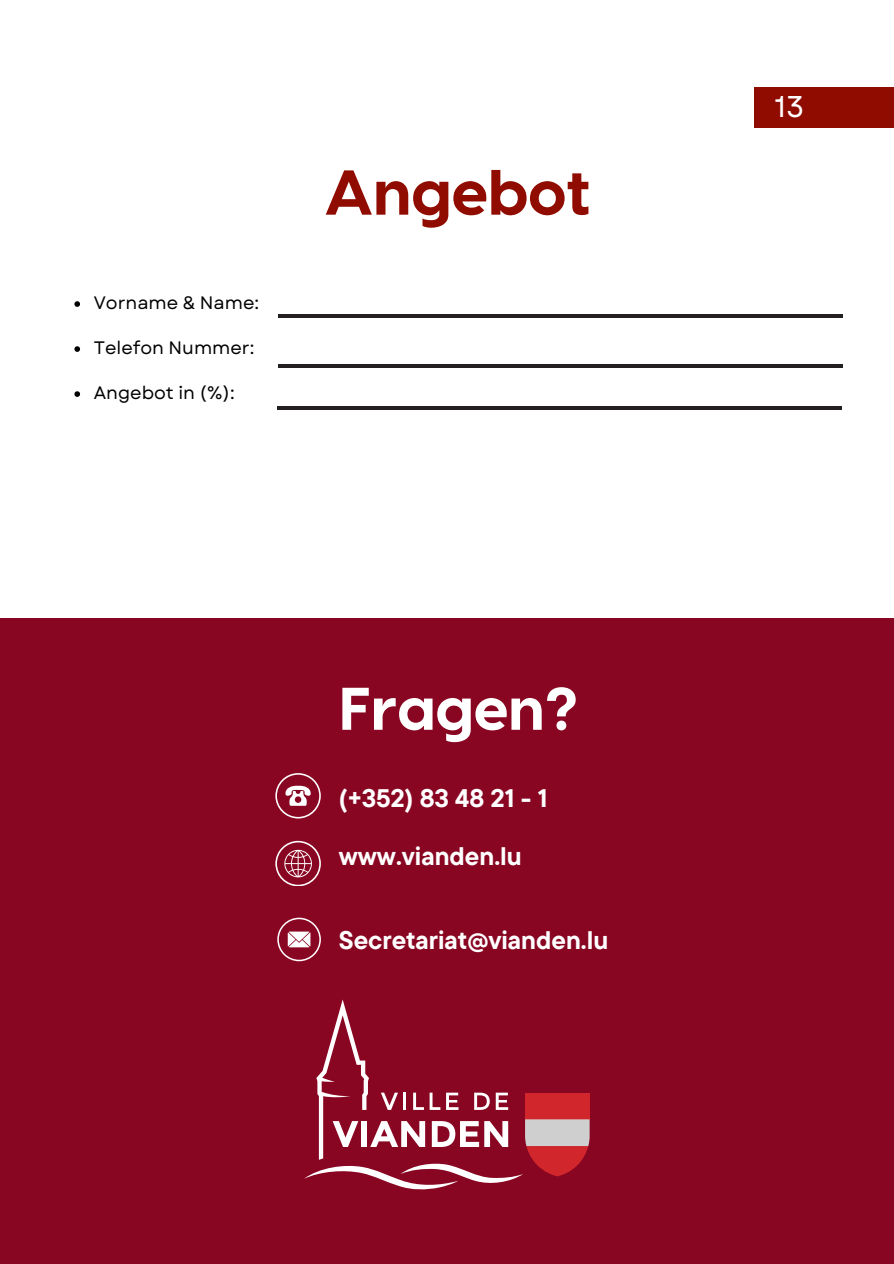
<style>
.page{position:relative;width:894px;height:1264px;background:#fff}
.page>*{position:absolute;margin:0;border:0;box-sizing:border-box;transform-origin:0 0}
.t1{font:800 63.3px "Visby CF";color:#910c00}
.t2{font:800 60px "Visby CF";color:#fff}
.t3{font:30px "Garet";color:#fff}
.t4{font:700 25.35px "TT Commons Pro";color:#fff}
.t5{font:18px "Garet";color:#000}
</style>
<div class="page">
<div style="left:0;top:618px;width:893px;height:645px;background:#890622"></div>
<svg style="left:277px;top:917px;width:44px;height:44px"></svg>
<svg style="left:275px;top:773px;width:45px;height:45px"></svg>
<svg style="left:275px;top:840px;width:45px;height:45px"></svg>
<div style="left:754px;top:87px;width:139px;height:40px;background:#910c00"></div>
<svg style="left:304px;top:999px;width:285px;height:190px"></svg>
<hr style="left:278px;top:314px;width:564px;height:3px;background:#231f20">
<svg style="left:74px;top:301px;width:6px;height:6px"></svg>
<svg style="left:74px;top:346px;width:6px;height:6px"></svg>
<svg style="left:74px;top:391px;width:6px;height:6px"></svg>
<hr style="left:278px;top:364px;width:564px;height:3px;background:#231f20">
<hr style="left:277px;top:407px;width:564px;height:3px;background:#231f20">
<p class="t5" style="left:94px;top:290px;width:167px">Vorname &amp; Name:</p>
<p class="t5" style="left:94px;top:335px;width:162px">Telefon Nummer:</p>
<h1 class="t5" style="left:94px;top:380px;width:142px">Angebot in (%):</h1>
<p class="t1" style="left:324px;top:151px;width:267px">Angebot</p>
<p class="t2" style="left:339px;top:669px;width:241px">Fragen?</p>
<h1 class="t4" style="left:339px;top:781px;width:210px">(+352) 83 48 21 - 1</h1>
<p class="t4" style="left:339px;top:840px;width:184px">www.vianden.lu</p>
<p class="t4" style="left:339px;top:923px;width:271px">Secretariat@vianden.lu</p>
<p class="t3" style="left:774px;top:85px;width:31px">13</p>
</div>
